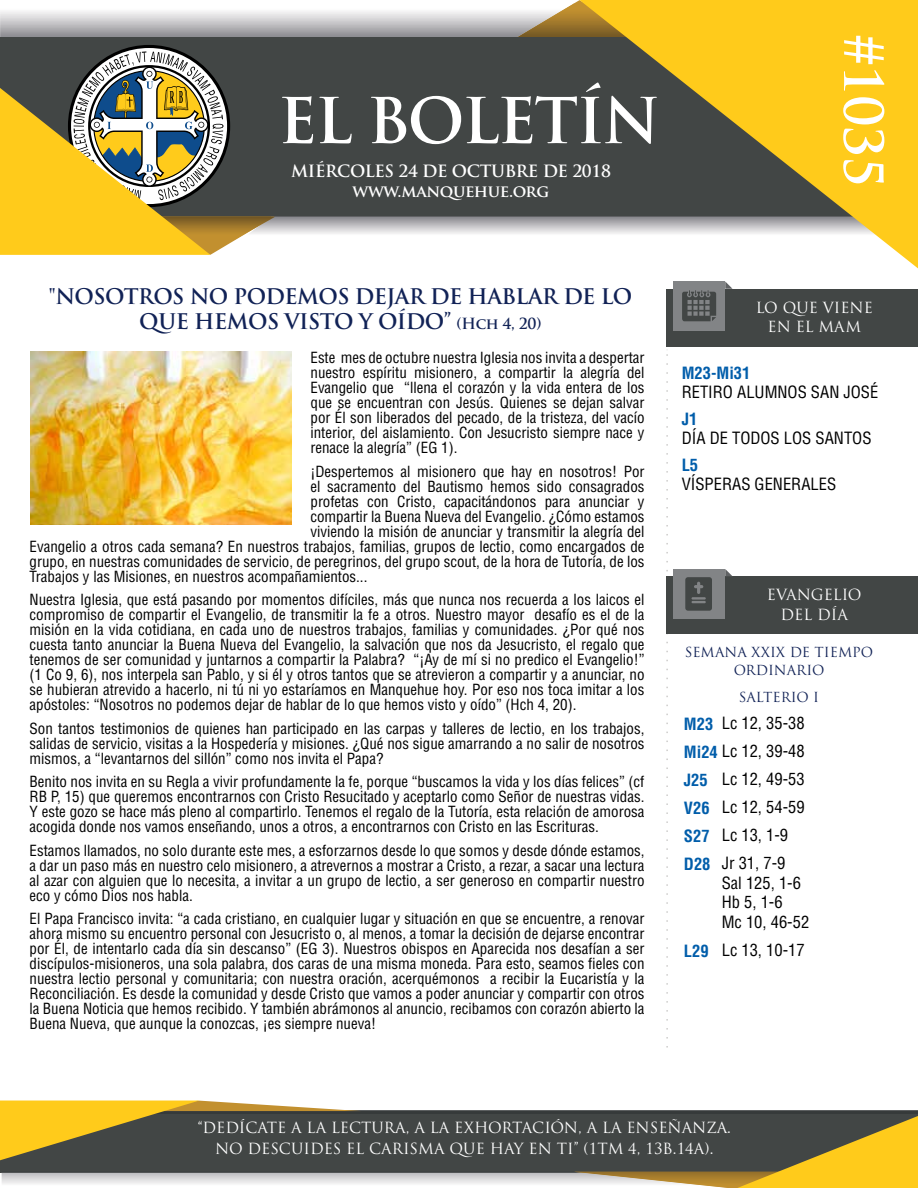
<style>
.page{position:relative;width:918px;height:1188px;background:#fff}
.page>*{position:absolute;margin:0;border:0;box-sizing:border-box;transform-origin:0 0}
.t1{font:700 61.5px "Trajan Pro";letter-spacing:-.03em;color:#fff}
.t2{font:700 52.5px "Trajan Pro";color:#fff}
.t3{font:700 21px/25.5px "Trajan Pro";letter-spacing:-.025em;color:#112256;text-align:center}
.t4{font:condensed 16.5px/28px "Helvetica LT Std";color:#000}
.t5{font:700 16.5px/20px "Trajan Pro";letter-spacing:-.02em;color:#fff;text-align:center}
.t6{font:700 condensed 16.5px/28px "Helvetica LT Std";color:#005daa}
.t7{font:condensed 15px/15px "Helvetica LT Std";color:#000;text-align:justify}
.t8{font:15px/21px "Trajan Pro";color:#fff;text-align:center}
.t9{font:13.5px/18px "Trajan Pro";color:#112256;text-align:center}
.s1{font-size:15px}
.s2{font-weight:700;color:#005daa}
</style>
<div class="page">
<svg style="left:666px;top:354px;width:2px;height:694px"></svg>
<svg style="left:0;top:1101px;width:918px;height:87px;background:#847d5e"></svg>
<div style="left:0;top:37px;width:916px;height:180px;background:#424645"></div>
<svg style="left:0;top:0;width:579px;height:37px"></svg>
<svg style="left:579px;top:0;width:339px;height:268px;fill:#ffcb1b"></svg>
<svg style="left:0;top:45px;width:906px;height:210px"></svg>
<div style="left:666px;top:289px;width:252px;height:57px;background:#424645"></div>
<div style="left:673px;top:281px;width:52px;height:50px;background:#828486"></div>
<svg style="left:682px;top:290px;width:34px;height:31px"></svg>
<svg style="left:725px;top:281px;width:8px;height:8px"></svg>
<div style="left:666px;top:576px;width:252px;height:58px;background:#424645"></div>
<div style="left:673px;top:569px;width:52px;height:49px;background:#828486"></div>
<svg style="left:725px;top:569px;width:7px;height:7px"></svg>
<svg style="left:685px;top:577px;width:27px;height:34px"></svg>
<img style="left:30px;top:351px;width:261px;height:174px">
<h1 class="t1" style="left:278px;top:82px;width:384px">EL BOLETÍN</h1>
<p class="t5" style="left:291px;top:162px;width:321px">MIÉRCOLES 24 DE OCTUBRE DE 2018 www.manquehue.org</p>
<h2 class="t2" style="left:896px;top:34px;width:155px;rotate:90deg">#1035</h2>
<h3 class="t3" style="left:48px;top:283px;width:586px">"NOSOTROS NO PODEMOS DEJAR DE HABLAR DE LO<br>QUE HEMOS VISTO Y OÍDO” <span class="s1">(Hch 4, 20)</span></h3>
<p class="t7" style="left:310px;top:350px;width:336px">Este mes de octubre nuestra Iglesia nos invita a despertar nuestro espíritu misionero, a compartir la alegría del Evangelio que “llena el corazón y la vida entera de los que se encuentran con Jesús. Quienes se dejan salvar por Él son liberados del pecado, de la tristeza, del vacío interior, del aislamiento. Con Jesucristo siempre nace y renace la alegría” (EG 1).</p>
<p class="t7" style="left:310px;top:464px;width:336px">¡Despertemos al misionero que hay en nosotros! Por</p>
<p class="t7" style="left:310px;top:479px;width:336px">el sacramento del Bautismo hemos sido consagrados</p>
<p class="t7" style="left:310px;top:494px;width:336px">profetas con Cristo, capacitándonos para anunciar y</p>
<p class="t7" style="left:310px;top:509px;width:336px">compartir la Buena Nueva del Evangelio. ¿Cómo estamos</p>
<p class="t7" style="left:310px;top:524px;width:336px">viviendo la misión de anunciar y transmitir la alegría del</p>
<p class="t7" style="left:30px;top:539px;width:617px">Evangelio a otros cada semana? En nuestros trabajos, familias, grupos de lectio, como encargados de</p>
<p class="t7" style="left:30px;top:554px;width:617px">grupo, en nuestras comunidades de servicio, de peregrinos, del grupo scout, de la hora de Tutoría, de los</p>
<p class="t7" style="left:30px;top:569px;width:339px">Trabajos y las Misiones, en nuestros acompañamientos...</p>
<p class="t7" style="left:30px;top:592px;width:617px">Nuestra Iglesia, que está pasando por momentos difíciles, más que nunca nos recuerda a los laicos el compromiso de compartir el Evangelio, de transmitir la fe a otros. Nuestro mayor desafío es el de la misión en la vida cotidiana, en cada uno de nuestros trabajos, familias y comunidades. ¿Por qué nos cuesta tanto anunciar la Buena Nueva del Evangelio, la salvación que nos da Jesucristo, el regalo que tenemos de ser comunidad y juntarnos a compartir la Palabra? “¡Ay de mí si no predico el Evangelio!” (1 Co 9, 6), nos interpela san Pablo, y si él y otros tantos que se atrevieron a compartir y a anunciar, no se hubieran atrevido a hacerlo, ni tú ni yo estaríamos en Manquehue hoy. Por eso nos toca imitar a los apóstoles: “Nosotros no podemos dejar de hablar de lo que hemos visto y oído” (Hch 4, 20).</p>
<p class="t7" style="left:30px;top:721px;width:617px">Son tantos testimonios de quienes han participado en las carpas y talleres de lectio, en los trabajos, salidas de servicio, visitas a la Hospedería y misiones. ¿Qué nos sigue amarrando a no salir de nosotros mismos, a “levantarnos del sillón” como nos invita el Papa?</p>
<p class="t7" style="left:30px;top:774px;width:617px">Benito nos invita en su Regla a vivir profundamente la fe, porque “buscamos la vida y los días felices” (cf RB P, 15) que queremos encontrarnos con Cristo Resucitado y aceptarlo como Señor de nuestras vidas.<br>Y este gozo se hace más pleno al compartirlo. Tenemos el regalo de la Tutoría, esta relación de amorosa acogida donde nos vamos enseñando, unos a otros, a encontrarnos con Cristo en las Escrituras.</p>
<p class="t7" style="left:30px;top:843px;width:617px">Estamos llamados, no solo durante este mes, a esforzarnos desde lo que somos y desde dónde estamos, a dar un paso más en nuestro celo misionero, a atrevernos a mostrar a Cristo, a rezar, a sacar una lectura al azar con alguien que lo necesita, a invitar a un grupo de lectio, a ser generoso en compartir nuestro eco y cómo Dios nos habla.</p>
<p class="t7" style="left:30px;top:911px;width:617px">El Papa Francisco invita: “a cada cristiano, en cualquier lugar y situación en que se encuentre, a renovar ahora mismo su encuentro personal con Jesucristo o, al menos, a tomar la decisión de dejarse encontrar por Él, de intentarlo cada día sin descanso” (EG 3). Nuestros obispos en Aparecida nos desafían a ser discípulos-misioneros, una sola palabra, dos caras de una misma moneda. Para esto, seamos fieles con nuestra lectio personal y comunitaria; con nuestra oración, acerquémonos a recibir la Eucaristía y la Reconciliación. Es desde la comunidad y desde Cristo que vamos a poder anunciar y compartir con otros la Buena Noticia que hemos recibido. Y también abrámonos al anuncio, recibamos con corazón abierto la Buena Nueva, que aunque la conozcas, ¡es siempre nueva!</p>
<p class="t8" style="left:756px;top:299px;width:119px;line-height:18.5px">LO QUE VIENE<br>EN EL MAM</p>
<p class="t6" style="left:682px;top:359px;width:70px">M23-Mi31</p>
<p class="t4" style="left:682px;top:377px;width:198px">RETIRO ALUMNOS SAN JOSÉ</p>
<p class="t6" style="left:682px;top:405px;width:17px">J1</p>
<p class="t4" style="left:682px;top:423px;width:191px">DÍA DE TODOS LOS SANTOS</p>
<p class="t6" style="left:682px;top:451px;width:18px">L5</p>
<p class="t4" style="left:682px;top:469px;width:156px">VÍSPERAS GENERALES</p>
<p class="t8" style="left:767px;top:585px;width:96px;line-height:19.5px">EVANGELIO<br>DEL DÍA</p>
<p class="t9" style="left:685px;top:643px;width:190px">SEMANA XXIX DE TIEMPO<br>ORDINARIO</p>
<p class="t9" style="left:739px;top:688px;width:82px">SALTERIO I</p>
<p class="t4" style="left:722px;top:709px;width:84px">Lc 12, 35-38</p>
<p class="t4" style="left:684px;top:711px;width:122px;line-height:27px"><span class="s2">M23<br>Mi24</span> Lc 12, 39-48</p>
<p class="t6" style="left:684px;top:766px;width:28px">J25<br>V26<br>S27<br>D28</p>
<p class="t4" style="left:722px;top:765px;width:84px">Lc 12, 49-53<br>Lc 12, 54-59<br>Lc 13, 1-9<br>Jr 31, 7-9</p>
<p class="t4" style="left:722px;top:873px;width:89px;line-height:19.5px">Sal 125, 1-6<br>Hb 5, 1-6<br>Mc 10, 46-52</p>
<p class="t4" style="left:722px;top:936px;width:84px">Lc 13, 10-17</p>
<p class="t6" style="left:684px;top:937px;width:26px">L29</p>
<p class="t8" style="left:198px;top:1117px;width:535px">“DEDÍCATE A LA LECTURA, A LA EXHORTACIÓN, A LA ENSEÑANZA.<br>NO DESCUIDES EL CARISMA QUE HAY EN TI” (1TM 4, 13B.14A).</p>
</div>
